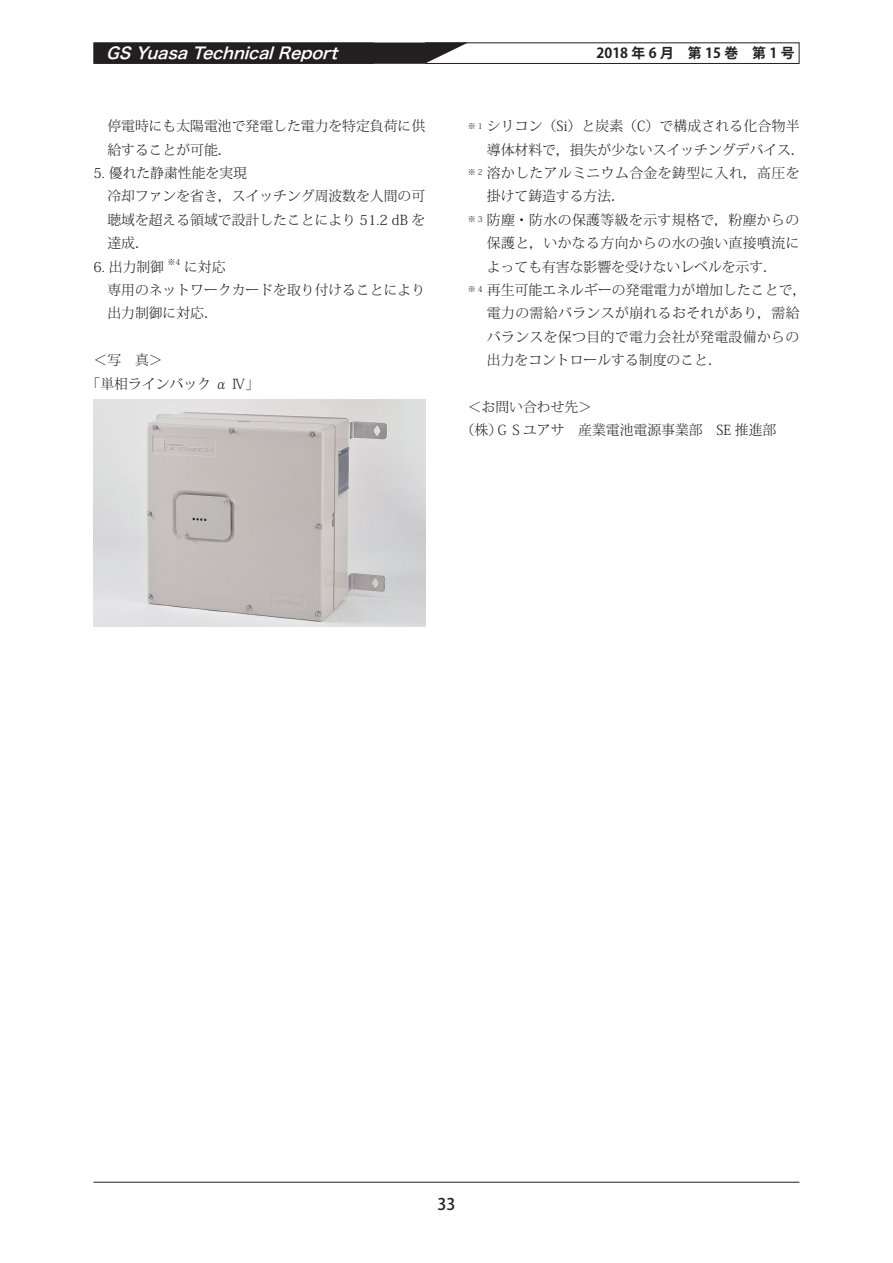
<style>
.page{position:relative;width:893px;height:1263px;background:#fff}
.page>*{position:absolute;margin:0;border:0;box-sizing:border-box;transform-origin:0 0}
.t1{font:italic 15.9px "Hira Kaku Pro W6";color:#fff}
.t2{font:500 15.9px "Koz Go Pr 6 N";color:#231f20}
.t3{font:300 13.8px/23.4px "Koz Min Pr 6 N";color:#231f20}
.t4{font:300 13.8px "Koz Min Pr 6 N";letter-spacing:.03em;color:#231f20}
.t5{font:700 13.8px "Koz Go Pr 6 N";color:#231f20}
.t6{font:300 8.1px "Koz Min Pr 6 N";color:#231f20}
</style>
<div class="page">
<hr style="left:94px;top:1182px;width:705px;height:1px;background:#231f20">
<div style="left:97px;top:43px;width:366px;height:21px;background:#231f20"></div>
<div style="left:94px;top:43px;width:280px;height:21px;border:2px solid #231f20"></div>
<div style="left:425px;top:43px;width:374px;height:21px;border:1px solid #231f20"></div>
<img style="left:94px;top:400px;width:331px;height:226px">
<p class="t1" style="left:106px;top:39px;width:240px">GSYuasaTechnicalReport</p>
<p class="t5" style="left:597px;top:46px;width:199px">2018 年 6 月　第 15 巻　第 1 号</p>
<p class="t3" style="left:107px;top:115px;width:319px">停電時にも太陽電池で発電した電力を特定負荷に供給することが可能．</p>
<p class="t3" style="left:107px;top:162px;width:319px;text-indent:-14px">5. 優れた静粛性能を実現<br>冷却ファンを省き，スイッチング周波数を人間の可聴域を超える領域で設計したことにより 51.2 dB を達成．</p>
<p class="t3" style="left:94px;top:255px;width:72px">6. 出力制御</p>
<p class="t6" style="left:168px;top:257px;width:14px">※4</p>
<p class="t3" style="left:107px;top:255px;width:319px;text-indent:77px">に対応<br>専用のネットワークカードを取り付けることにより出力制御に対応．</p>
<p class="t3" style="left:87px;top:349px;width:174px;text-indent:7px">＜写　真＞<br>「単相ラインバック α Ⅳ」</p>
<p class="t3" style="left:468px;top:115px;width:333px"><sup>※</sup> <sup>1</sup> シリコン（Si）と炭素（C）で構成される化合物半</p>
<p class="t3" style="left:487px;top:138px;width:319px">導体材料で，損失が少ないスイッチングデバイス．</p>
<p class="t4" style="left:468px;top:165px;width:333px"><sup>※</sup> <sup>2</sup> 溶かしたアルミニウム合金を鋳型に入れ，高圧を</p>
<p class="t3" style="left:487px;top:185px;width:140px">掛けて鋳造する方法．</p>
<p class="t4" style="left:468px;top:212px;width:333px"><sup>※</sup> <sup>3</sup> 防塵・防水の保護等級を示す規格で，粉塵からの</p>
<p class="t4" style="left:487px;top:235px;width:314px">保護と，いかなる方向からの水の強い直接噴流に</p>
<p class="t3" style="left:487px;top:255px;width:292px">よっても有害な影響を受けないレベルを示す．</p>
<p class="t3" style="left:468px;top:278px;width:340px"><sup>※</sup> <sup>4</sup> 再生可能エネルギーの発電電力が増加したことで，</p>
<p class="t4" style="left:487px;top:305px;width:314px">電力の需給バランスが崩れるおそれがあり，需給</p>
<p class="t4" style="left:487px;top:329px;width:314px">バランスを保つ目的で電力会社が発電設備からの</p>
<p class="t3" style="left:487px;top:349px;width:236px">出力をコントロールする制度のこと．</p>
<p class="t3" style="left:461px;top:395px;width:317px;text-indent:7px">＜お問い合わせ先＞<br>（株）ＧＳユアサ　産業電池電源事業部　SE 推進部</p>
<p class="t2" style="left:437px;top:1195px;width:19px">33</p>
</div>
